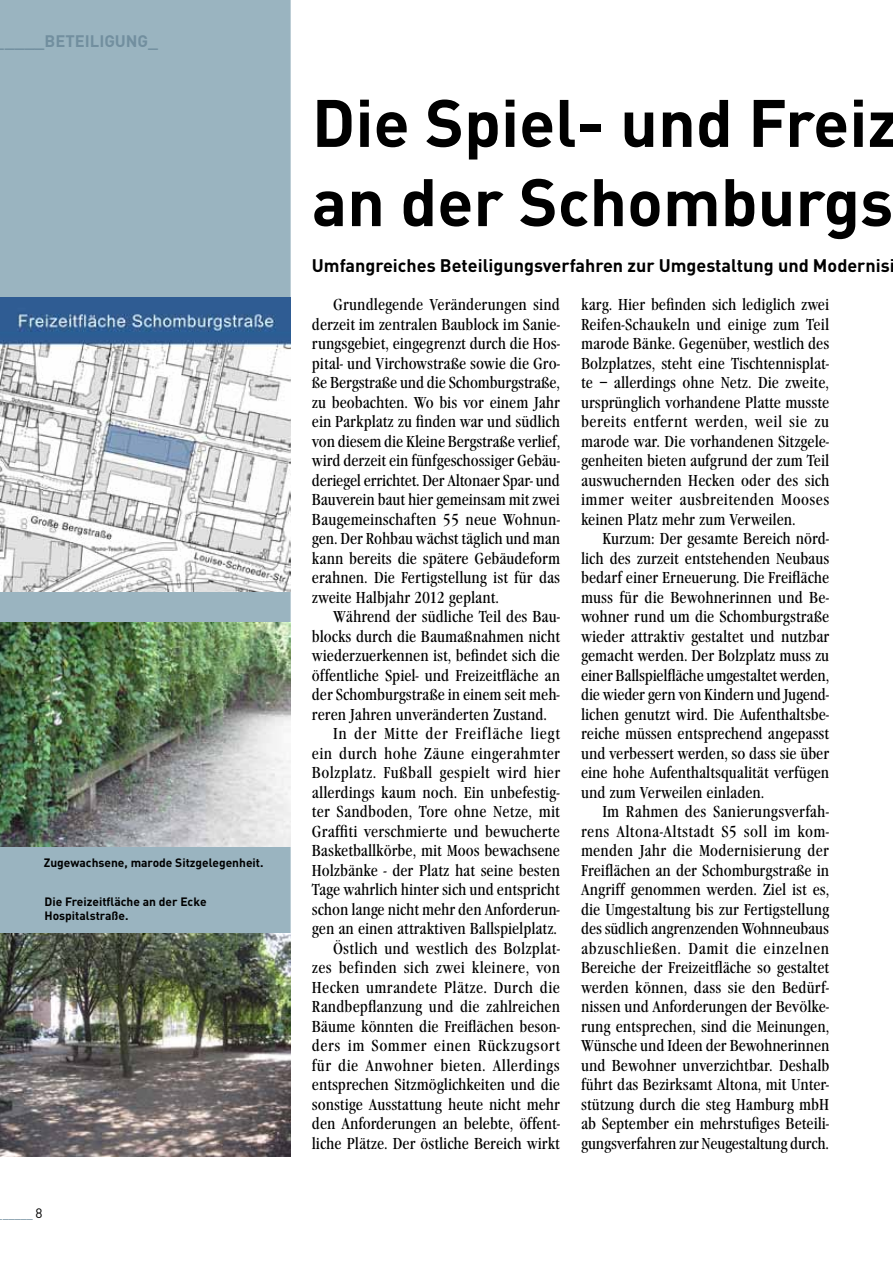
<style>
.page{position:relative;width:893px;height:1263px;background:#fff}
.page>*{position:absolute;margin:0;border:0;box-sizing:border-box;transform-origin:0 0}
.t1{font:700 66px/79.2px "DIN";color:#000}
.t2{font:700 18px "DIN";color:#000}
.t3{font:16.5px/19.5px "Garamond Cd ITC";color:#000;text-align:justify}
.t4{font:16.5px "Garamond Cd ITC";letter-spacing:.025em;color:#000}
.t5{font:16.5px "Garamond Cd ITC";letter-spacing:.02em;color:#000}
.t6{font:16.5px "Garamond Cd ITC";letter-spacing:.04em;color:#000}
.t7{font:16.5px "Garamond Cd ITC";letter-spacing:.035em;color:#000}
.t8{font:700 16.5px "DIN";color:#728f9f}
.t9{font:700 12px/13.5px "DIN";color:#000}
.t10{font:500 10.5px "DIN";color:#728f9f}
.s1{font-weight:400;font-size:13.5px;color:#000}
</style>
<div class="page">
<div style="left:0;top:0;width:291px;height:933px;background:#9ab4c0"></div>
<img style="left:0;top:298px;width:291px;height:293px">
<img style="left:0;top:623px;width:291px;height:223px">
<img style="left:0;top:933px;width:291px;height:224px">
<p class="t8" style="left:5px;top:31px;width:155px">____BETEILIGUNG_</p>
<p class="t9" style="left:44px;top:856px;width:221px">Zugewachsene, marode Sitzgelegenheit.</p>
<p class="t9" style="left:45px;top:895px;width:164px">Die Freizeitfläche an der Ecke<br>Hospitalstraße.</p>
<p class="t10" style="left:3px;top:1207px;width:41px">_____ <span class="s1">8</span></p>
<h1 class="t1" style="left:312px;top:82px;width:589px">Die Spiel- und Freiz an der Schomburgs</h1>
<p class="t2" style="left:312px;top:254px;width:584px">Umfangreiches Beteiligungsverfahren zur Umgestaltung und Modernisi</p>
<p class="t3" style="left:581px;top:295px;width:250px">karg. Hier befinden sich lediglich zwei Reifen-Schaukeln und einige zum Teil marode Bänke. Gegenüber, westlich des Bolzplatzes, steht eine Tischtennisplat&shy;te – allerdings ohne Netz. Die zweite, ursprünglich vorhandene Platte musste bereits entfernt werden, weil sie zu marode war. Die vorhandenen Sitzgele&shy;genheiten bieten aufgrund der zum Teil auswuchernden Hecken oder des sich immer weiter ausbreitenden Mooses keinen Platz mehr zum Verweilen.</p>
<p class="t3" style="left:581px;top:529px;width:250px;text-indent:21px">Kurzum: Der gesamte Bereich nörd&shy;lich des zurzeit entstehenden Neubaus bedarf einer Erneuerung. Die Freifläche muss für die Bewohnerinnen und Be&shy;wohner rund um die Schomburgstraße wieder attraktiv gestaltet und nutzbar gemacht werden. Der Bolzplatz muss zu einer Ballspielfläche umgestaltet werden, die wieder gern von Kindern und Jugend&shy;lichen genutzt wird. Die Aufenthaltsbe&shy;reiche müssen entsprechend angepasst und verbessert werden, so dass sie über eine hohe Aufenthaltsqualität verfügen und zum Verweilen einladen.</p>
<p class="t3" style="left:581px;top:802px;width:250px;text-indent:21px">Im Rahmen des Sanierungsverfah&shy;rens Altona-Altstadt S5 soll im kom&shy;menden Jahr die Modernisierung der Freiflächen an der Schomburgstraße in Angriff genommen werden. Ziel ist es, die Umgestaltung bis zur Fertigstellung des südlich angrenzenden Wohnneubaus abzuschließen. Damit die einzelnen Bereiche der Freizeitfläche so gestaltet werden können, dass sie den Bedürf&shy;nissen und Anforderungen der Bevölke&shy;rung entsprechen, sind die Meinungen, Wünsche und Ideen der Bewohnerinnen und Bewohner unverzichtbar. Deshalb führt das Bezirksamt Altona, mit Unter&shy;stützung durch die steg Hamburg mbH ab September ein mehrstufiges Beteili&shy;gungsverfahren zur Neugestaltung durch.</p>
<p class="t3" style="left:312px;top:295px;width:250px;text-indent:21px">Grundlegende Veränderungen sind derzeit im zentralen Baublock im Sanie&shy;rungsgebiet, eingegrenzt durch die Hos&shy;pital- und Virchowstraße sowie die Gro&shy;ße Bergstraße und die Schomburgstraße, zu beobachten. Wo bis vor einem Jahr ein Parkplatz zu finden war und südlich von diesem die Kleine Bergstraße verlief, wird derzeit ein fünfgeschossiger Gebäu&shy;deriegel errichtet. Der Altonaer Spar- und Bauverein baut hier gemeinsam mit zwei Baugemeinschaften 55 neue Wohnun&shy;gen. Der Rohbau wächst täglich und man kann bereits die spätere Gebäudeform erahnen. Die Fertigstellung ist für das zweite Halbjahr 2012 geplant.</p>
<p class="t3" style="left:333px;top:607px;width:228px">Während der südliche Teil des Bau-</p>
<p class="t3" style="left:312px;top:627px;width:250px">blocks durch die Baumaßnahmen nicht</p>
<p class="t3" style="left:312px;top:646px;width:250px">wiederzuerkennen ist, befindet sich die</p>
<p class="t3" style="left:312px;top:666px;width:250px">öffentliche Spiel- und Freizeitfläche an</p>
<p class="t3" style="left:312px;top:685px;width:249px">der Schomburgstraße in einem seit meh-</p>
<p class="t3" style="left:312px;top:705px;width:237px">reren Jahren unveränderten Zustand.</p>
<p class="t6" style="left:333px;top:725px;width:228px">In der Mitte der Freifläche liegt</p>
<p class="t4" style="left:312px;top:744px;width:250px">ein durch hohe Zäune eingerahmter</p>
<p class="t4" style="left:312px;top:764px;width:250px">Bolzplatz. Fußball gespielt wird hier</p>
<p class="t3" style="left:312px;top:783px;width:249px">allerdings kaum noch. Ein unbefestig-</p>
<p class="t3" style="left:312px;top:802px;width:250px">ter Sandboden, Tore ohne Netze, mit</p>
<p class="t3" style="left:312px;top:822px;width:250px">Graffiti verschmierte und bewucherte</p>
<p class="t3" style="left:312px;top:841px;width:250px">Basketballkörbe, mit Moos bewachsene</p>
<p class="t3" style="left:312px;top:861px;width:250px">Holzbänke - der Platz hat seine besten</p>
<p class="t3" style="left:312px;top:880px;width:249px">Tage wahrlich hinter sich und entspricht</p>
<p class="t3" style="left:312px;top:900px;width:250px">schon lange nicht mehr den Anforderun-</p>
<p class="t3" style="left:312px;top:919px;width:247px">gen an einen attraktiven Ballspielplatz.</p>
<p class="t3" style="left:333px;top:939px;width:228px">Östlich und westlich des Bolzplat-</p>
<p class="t5" style="left:312px;top:959px;width:250px">zes befinden sich zwei kleinere, von</p>
<p class="t5" style="left:312px;top:978px;width:249px">Hecken umrandete Plätze. Durch die</p>
<p class="t3" style="left:312px;top:997px;width:250px">Randbepflanzung und die zahlreichen</p>
<p class="t3" style="left:312px;top:1017px;width:250px">Bäume könnten die Freiflächen beson-</p>
<p class="t7" style="left:312px;top:1037px;width:250px">ders im Sommer einen Rückzugsort</p>
<p class="t4" style="left:312px;top:1056px;width:249px">für die Anwohner bieten. Allerdings</p>
<p class="t3" style="left:312px;top:1075px;width:250px">entsprechen Sitzmöglichkeiten und die</p>
<p class="t3" style="left:312px;top:1095px;width:250px">sonstige Ausstattung heute nicht mehr</p>
<p class="t3" style="left:312px;top:1114px;width:250px">den Anforderungen an belebte, öffent-</p>
<p class="t3" style="left:312px;top:1134px;width:250px">liche Plätze. Der östliche Bereich wirkt</p>
</div>
